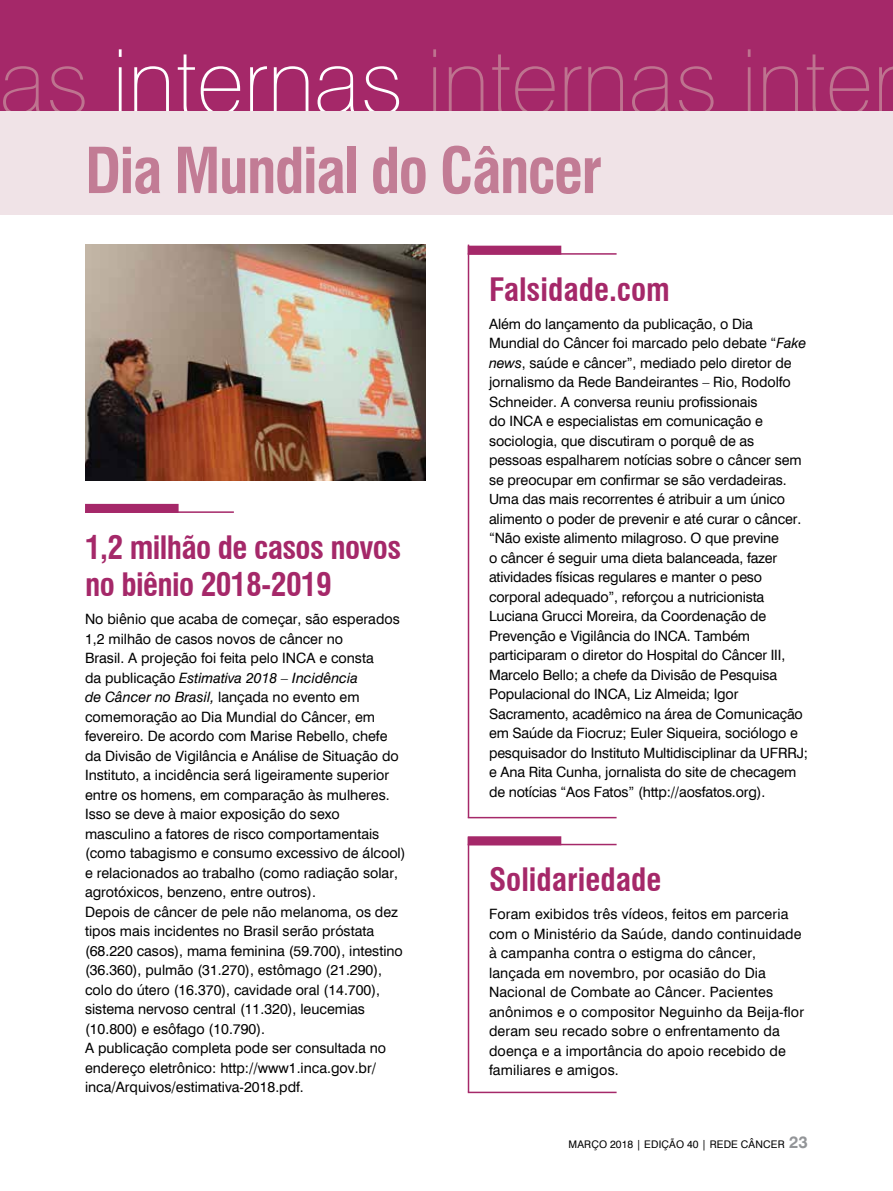
<style>
.page{position:relative;width:893px;height:1191px;background:#fff}
.page>*{position:absolute;margin:0;border:0;box-sizing:border-box;transform-origin:0 0}
.t1{font:100 90px "Swiss 721 BT";color:#be738f}
.t2{font:700 condensed 61.65px "Swiss 721 BT";letter-spacing:-.03em;color:#c27c95}
.t3{font:700 condensed 31.5px/37.5px "Swiss 721 BT";letter-spacing:-.02em;color:#a52869}
.t4{font:700 condensed 31.5px "Swiss 721 BT";color:#a52869}
.t5{font:14.25px/19.5px "Swiss 721 BT";color:#000}
.t6{font:10.5px "Swiss 721 BT";letter-spacing:.015em;color:#000}
.s1{color:#fff}
.s2{font-style:italic}
.s3{font-weight:700;font-size:16.5px;color:#939598}
</style>
<div class="page">
<div style="left:0;top:83px;width:893px;height:132px;background:#f0e3e7"></div>
<div style="left:0;top:0;width:893px;height:111px;background:#a52869"></div>
<img style="left:85px;top:244px;width:340px;height:236px">
<div style="left:85px;top:504px;width:94px;height:9px;background:#a52869"></div>
<hr style="left:85px;top:511px;width:149px;height:2px;background:#a52869">
<div style="left:468px;top:246px;width:93px;height:9px;background:#a52869"></div>
<hr style="left:468px;top:253px;width:149px;height:2px;background:#a52869">
<div style="left:468px;top:836px;width:93px;height:9px;background:#a52869"></div>
<hr style="left:468px;top:843px;width:149px;height:2px;background:#a52869">
<hr style="left:468px;top:837px;width:1px;height:255px;background:#a52869">
<hr style="left:468px;top:1091px;width:149px;height:2px;background:#a52869">
<hr style="left:468px;top:244px;width:1px;height:573px;background:#a52869">
<hr style="left:468px;top:817px;width:149px;height:1px;background:#a52869">
<h1 class="t1" style="left:0;top:27px;width:898px">as <span class="s1">internas</span> internas inter</h1>
<h2 class="t2" style="left:85px;top:134px;width:519px">Dia Mundial do Câncer</h2>
<h3 class="t3" style="left:85px;top:529px;width:318px">1,2 milhão de casos novos no biênio 2018-2019</h3>
<p class="t5" style="left:85px;top:609px;width:322px">No biênio que acaba de começar, são esperados 1,2 milhão de casos novos de câncer no<br>Brasil. A projeção foi feita pelo INCA e consta<br>da publicação <span class="s2">Estimativa 2018 – Incidência<br>de Câncer no Brasil,</span> lançada no evento em comemoração ao Dia Mundial do Câncer, em fevereiro. De acordo com Marise Rebello, chefe da Divisão de Vigilância e Análise de Situação do Instituto, a incidência será ligeiramente superior entre os homens, em comparação às mulheres.<br>Isso se deve à maior exposição do sexo masculino a fatores de risco comportamentais (como tabagismo e consumo excessivo de álcool) e relacionados ao trabalho (como radiação solar, agrotóxicos, benzeno, entre outros).<br>Depois de câncer de pele não melanoma, os dez tipos mais incidentes no Brasil serão próstata (68.220 casos), mama feminina (59.700), intestino (36.360), pulmão (31.270), estômago (21.290), colo do útero (16.370), cavidade oral (14.700), sistema nervoso central (11.320), leucemias (10.800) e esôfago (10.790).<br>A publicação completa pode ser consultada no endereço eletrônico: http://www1.inca.gov.br/ inca/Arquivos/estimativa-2018.pdf.</p>
<h3 class="t4" style="left:489px;top:270px;width:182px">Falsidade.com</h3>
<p class="t5" style="left:489px;top:314px;width:320px">Além do lançamento da publicação, o Dia<br>Mundial do Câncer foi marcado pelo debate “<span class="s2">Fake news</span>, saúde e câncer”, mediado pelo diretor de jornalismo da Rede Bandeirantes – Rio, Rodolfo Schneider. A conversa reuniu profissionais<br>do INCA e especialistas em comunicação e sociologia, que discutiram o porquê de as pessoas espalharem notícias sobre o câncer sem se preocupar em confirmar se são verdadeiras.<br>Uma das mais recorrentes é atribuir a um único alimento o poder de prevenir e até curar o câncer. “Não existe alimento milagroso. O que previne<br>o câncer é seguir uma dieta balanceada, fazer atividades físicas regulares e manter o peso corporal adequado”, reforçou a nutricionista Luciana Grucci Moreira, da Coordenação de Prevenção e Vigilância do INCA. Também participaram o diretor do Hospital do Câncer III, Marcelo Bello; a chefe da Divisão de Pesquisa Populacional do INCA, Liz Almeida; Igor Sacramento, acadêmico na área de Comunicação em Saúde da Fiocruz; Euler Siqueira, sociólogo e pesquisador do Instituto Multidisciplinar da UFRRJ; e Ana Rita Cunha, jornalista do site de checagem de notícias “Aos Fatos” (http://aosfatos.org).</p>
<h3 class="t4" style="left:489px;top:861px;width:174px">Solidariedade</h3>
<p class="t5" style="left:489px;top:904px;width:317px">Foram exibidos três vídeos, feitos em parceria com o Ministério da Saúde, dando continuidade à campanha contra o estigma do câncer, lançada em novembro, por ocasião do Dia Nacional de Combate ao Câncer. Pacientes anônimos e o compositor Neguinho da Beija-flor deram seu recado sobre o enfrentamento da doença e a importância do apoio recebido de familiares e amigos.</p>
<p class="t6" style="left:569px;top:1138px;width:241px">MARÇO 2018 | EDIÇÃO 40 | REDE CÂNCER <span class="s3">23</span></p>
</div>
